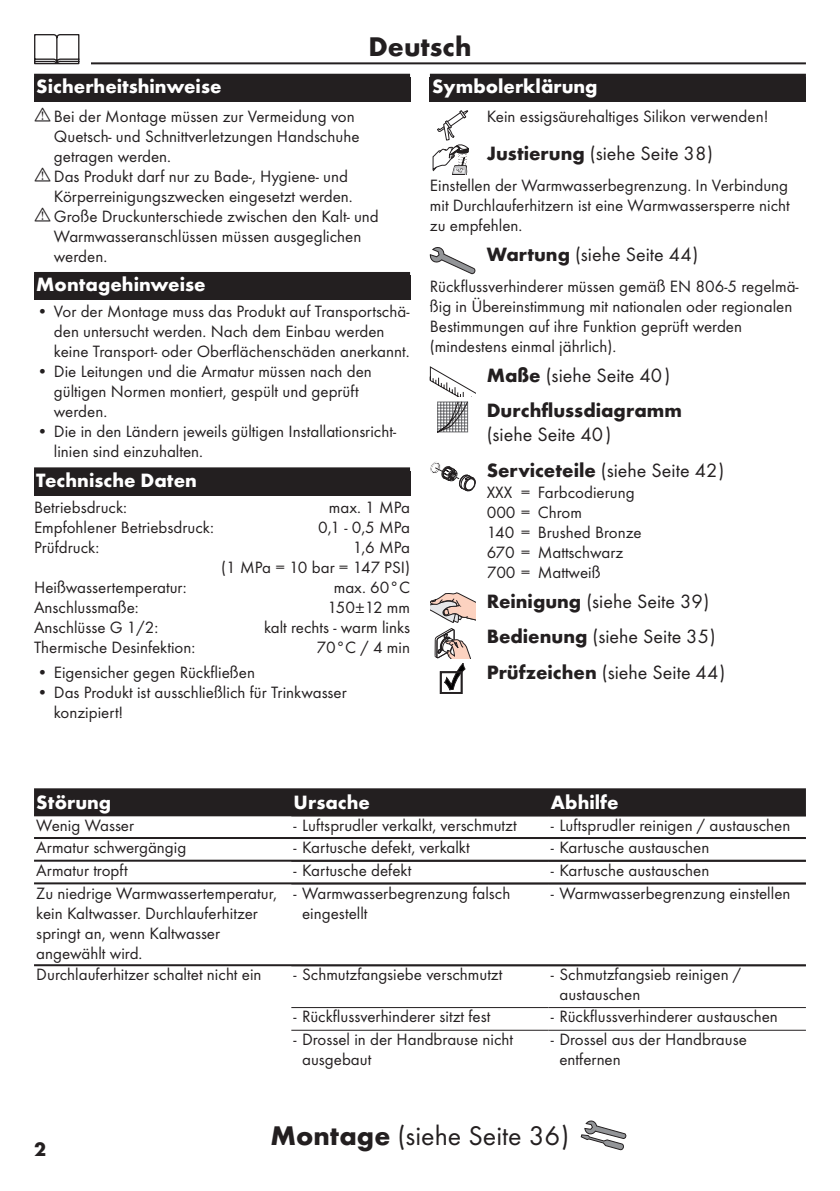
<style>
.page{position:relative;width:840px;height:1191px;background:#fff}
.page>*{position:absolute;margin:0;border:0;box-sizing:border-box;transform-origin:0 0}
.Montage_mit_Symbol_DE{font:28px "Futura TOT Boo";color:#231f20}
.Sprache_Rahmenwechsel_DE{font:700 28px "Futura TOT";color:#231f20}
.Ueberschrift_Grafik__folgeText_DE{font:20px/35.4px "Futura TOT Boo";color:#231f20}
.Ueberschrift_DE{font:700 20px "Futura TOT";color:#fff}
.Ueberschrift_Grafik__folgeText_DE-2{font:700 20px/35.4px "Futura TOT";color:#231f20}
.Tabelle_Kopf_DE{font:700 20px "Futura TOT";color:#fff}
.Ueberschrift___DE{font:700 20px "Futura TOT";color:#fff}
.Ueberschrift_Grafik__folgeText_DE-3{font:17px/20px "Futura TOT Boo";color:#231f20}
.Techn__Daten_DE{font:17px "Futura TOT Boo";color:#231f20}
.Tabelle_Spalte_DE{font:17px/20px "Futura TOT Boo";color:#231f20}
.Normaltext_Grafik_DE{font:17px "Futura TOT Boo";color:#231f20}
.s1{font-family:"Futura TOT";font-weight:700}
.s2{font-family:"Futura TOT Boo";font-weight:400}
</style>
<div class="page">
<hr style="left:34px;top:62px;width:771px;height:2px;background:#231f20">
<div style="left:23px;top:34px;width:68px;height:34px;background:#fff"></div>
<svg style="left:34px;top:34px;width:45px;height:30px"></svg>
<svg style="left:580px;top:1120px;width:46px;height:30px"></svg>
<div style="left:34px;top:74px;width:376px;height:28px;background:#231f20"></div>
<div style="left:34px;top:272px;width:376px;height:28px;background:#231f20"></div>
<div style="left:34px;top:467px;width:376px;height:28px;background:#231f20"></div>
<div style="left:429px;top:74px;width:376px;height:28px;background:#231f20"></div>
<svg style="left:432px;top:110px;width:36px;height:65px"></svg>
<svg style="left:429px;top:247px;width:46px;height:27px"></svg>
<svg style="left:429px;top:366px;width:46px;height:66px"></svg>
<svg style="left:430px;top:462px;width:45px;height:29px"></svg>
<svg style="left:430px;top:592px;width:45px;height:101px"></svg>
<div style="left:34px;top:788px;width:771px;height:26px;background:#231f20"></div>
<hr style="left:34px;top:814px;width:771px;height:2px;background:#231f20">
<hr style="left:34px;top:837px;width:771px;height:2px;background:#231f20">
<hr style="left:34px;top:859px;width:771px;height:2px;background:#231f20">
<hr style="left:34px;top:882px;width:771px;height:2px;background:#231f20">
<hr style="left:34px;top:964px;width:771px;height:2px;background:#231f20">
<hr style="left:291px;top:1007px;width:257px;height:1px;background:#231f20">
<hr style="left:548px;top:1007px;width:257px;height:1px;background:#231f20">
<hr style="left:291px;top:1029px;width:257px;height:1px;background:#231f20">
<hr style="left:548px;top:1029px;width:257px;height:1px;background:#231f20">
<p class="Sprache_Rahmenwechsel_DE" style="left:368px;top:29px;width:104px">Deutsch</p>
<p class="Ueberschrift___DE" style="left:36px;top:74px;width:186px">Sicherheitshinweise</p>
<p class="Ueberschrift_Grafik__folgeText_DE-3" style="left:54px;top:106px;width:307px">Bei der Montage müssen zur Vermeidung von<br>Quetsch- und Schnittverletzungen Handschuhe getragen werden.</p>
<p class="Ueberschrift_Grafik__folgeText_DE-3" style="left:54px;top:166px;width:300px">Das Produkt darf nur zu Bade-, Hygiene- und<br>Körperreinigungszwecken eingesetzt werden.</p>
<p class="Ueberschrift_Grafik__folgeText_DE-3" style="left:54px;top:206px;width:326px">Große Druckunterschiede zwischen den Kalt- und<br>Warmwasseranschlüssen müssen ausgeglichen werden.</p>
<p class="Ueberschrift_DE" style="left:36px;top:272px;width:171px">Montagehinweise</p>
<p class="Ueberschrift_Grafik__folgeText_DE-3" style="left:54px;top:301px;width:357px;text-indent:-17px">• Vor der Montage muss das Produkt auf Transportschä&shy;den untersucht werden. Nach dem Einbau werden keine Transport- oder Oberflächenschäden anerkannt.</p>
<p class="Ueberschrift_Grafik__folgeText_DE-3" style="left:54px;top:361px;width:319px;text-indent:-17px">• Die Leitungen und die Armatur müssen nach den gültigen Normen montiert, gespült und geprüft werden.</p>
<p class="Ueberschrift_Grafik__folgeText_DE-3" style="left:54px;top:421px;width:343px;text-indent:-17px">• Die in den Ländern jeweils gültigen Installationsricht&shy;linien sind einzuhalten.</p>
<p class="Ueberschrift_DE" style="left:36px;top:468px;width:162px">Technische Daten</p>
<p class="Techn__Daten_DE" style="left:34px;top:497px;width:95px">Betriebsdruck:</p>
<p class="Techn__Daten_DE" style="left:329px;top:497px;width:83px">max. 1 MPa</p>
<p class="Techn__Daten_DE" style="left:34px;top:517px;width:181px">Empfohlener Betriebsdruck:</p>
<p class="Techn__Daten_DE" style="left:318px;top:517px;width:93px">0,1 - 0,5 MPa</p>
<p class="Techn__Daten_DE" style="left:34px;top:537px;width:67px">Prüfdruck:</p>
<p class="Techn__Daten_DE" style="left:352px;top:537px;width:59px">1,6 MPa</p>
<p class="Techn__Daten_DE" style="left:221px;top:557px;width:190px">(1 MPa = 10 bar = 147 PSI)</p>
<p class="Techn__Daten_DE" style="left:34px;top:577px;width:154px">Heißwassertemperatur:</p>
<p class="Techn__Daten_DE" style="left:333px;top:577px;width:78px">max. 60°C</p>
<p class="Techn__Daten_DE" style="left:34px;top:597px;width:106px">Anschlussmaße:</p>
<p class="Techn__Daten_DE" style="left:327px;top:597px;width:84px">150±12 mm</p>
<p class="Techn__Daten_DE" style="left:34px;top:617px;width:126px">Anschlüsse G 1/2:</p>
<p class="Techn__Daten_DE" style="left:264px;top:617px;width:147px">kalt rechts - warm links</p>
<p class="Techn__Daten_DE" style="left:34px;top:637px;width:163px">Thermische Desinfektion:</p>
<p class="Techn__Daten_DE" style="left:316px;top:637px;width:95px">70°C / 4 min</p>
<p class="Ueberschrift_Grafik__folgeText_DE-3" style="left:37px;top:662px;width:219px">• Eigensicher gegen Rückfließen</p>
<p class="Ueberschrift_Grafik__folgeText_DE-3" style="left:54px;top:682px;width:294px;text-indent:-17px">• Das Produkt ist ausschließlich für Trinkwasser konzipiert!</p>
<p class="Ueberschrift_DE" style="left:432px;top:74px;width:167px">Symbolerklärung</p>
<p class="Normaltext_Grafik_DE" style="left:486px;top:106px;width:283px">Kein essigsäurehaltiges Silikon verwenden!</p>
<p class="Ueberschrift_Grafik__folgeText_DE" style="left:486px;top:135px;width:228px"><span class="s1">Justierung</span> (siehe Seite 38)</p>
<p class="Ueberschrift_Grafik__folgeText_DE-3" style="left:429px;top:175px;width:361px;text-align:justify">Einstellen der Warmwasserbegrenzung. In Verbindung mit Durchlauferhitzern ist eine Warmwassersperre nicht zu empfehlen.</p>
<p class="Ueberschrift_Grafik__folgeText_DE" style="left:486px;top:236px;width:213px"><span class="s1">Wartung</span> (siehe Seite 44)</p>
<p class="Ueberschrift_Grafik__folgeText_DE-3" style="left:429px;top:276px;width:370px">Rückflussverhinderer müssen gemäß EN 806-5 regelmä&shy;ßig in Übereinstimmung mit nationalen oder regionalen Bestimmungen auf ihre Funktion geprüft werden (mindestens einmal jährlich).</p>
<p class="Ueberschrift_Grafik__folgeText_DE-2" style="left:486px;top:357px;width:197px">Maße <span class="s2">(siehe Seite 40)<br></span>Durchflussdiagramm</p>
<p class="Ueberschrift_Grafik__folgeText_DE" style="left:486px;top:417px;width:239px">(siehe Seite 40)<br><span class="s1">Serviceteile</span> (siehe Seite 42)</p>
<p class="Ueberschrift_Grafik__folgeText_DE-3" style="left:486px;top:482px;width:156px">XXX = Farbcodierung<br>000 = Chrom<br>140 = Brushed Bronze<br>670 = Mattschwarz<br>700 = Mattweiß</p>
<p class="Ueberschrift_Grafik__folgeText_DE" style="left:486px;top:583px;width:240px"><span class="s1">Reinigung</span> (siehe Seite 39)<br><span class="s1">Bedienung</span> (siehe Seite 35)<br><span class="s1">Prüfzeichen</span> (siehe Seite 44)</p>
<p class="Tabelle_Kopf_DE" style="left:36px;top:789px;width:76px">Störung</p>
<p class="Tabelle_Kopf_DE" style="left:293px;top:789px;width:78px">Ursache</p>
<p class="Tabelle_Kopf_DE" style="left:550px;top:789px;width:69px">Abhilfe</p>
<p class="Tabelle_Spalte_DE" style="left:36px;top:814px;width:99px">Wenig Wasser</p>
<p class="Ueberschrift_Grafik__folgeText_DE-3" style="left:293px;top:814px;width:224px">- Luftsprudler verkalkt, verschmutzt</p>
<p class="Ueberschrift_Grafik__folgeText_DE-3" style="left:550px;top:814px;width:241px">- Luftsprudler reinigen / austauschen</p>
<p class="Tabelle_Spalte_DE" style="left:36px;top:837px;width:151px">Armatur schwergängig</p>
<p class="Ueberschrift_Grafik__folgeText_DE-3" style="left:293px;top:837px;width:177px">- Kartusche defekt, verkalkt</p>
<p class="Ueberschrift_Grafik__folgeText_DE-3" style="left:550px;top:837px;width:160px">- Kartusche austauschen</p>
<p class="Tabelle_Spalte_DE" style="left:36px;top:860px;width:93px">Armatur tropft</p>
<p class="Ueberschrift_Grafik__folgeText_DE-3" style="left:293px;top:860px;width:119px">- Kartusche defekt</p>
<p class="Ueberschrift_Grafik__folgeText_DE-3" style="left:550px;top:860px;width:160px">- Kartusche austauschen</p>
<p class="Tabelle_Spalte_DE" style="left:36px;top:882px;width:242px">Zu niedrige Warmwassertemperatur, kein Kaltwasser. Durchlauferhitzer springt an, wenn Kaltwasser angewählt wird.</p>
<p class="Ueberschrift_Grafik__folgeText_DE-3" style="left:302px;top:882px;width:209px;text-indent:-9px">- Warmwasserbegrenzung falsch eingestellt</p>
<p class="Ueberschrift_Grafik__folgeText_DE-3" style="left:550px;top:882px;width:241px">- Warmwasserbegrenzung einstellen</p>
<p class="Tabelle_Spalte_DE" style="left:36px;top:964px;width:227px">Durchlauferhitzer schaltet nicht ein</p>
<p class="Ueberschrift_Grafik__folgeText_DE-3" style="left:293px;top:964px;width:210px">- Schmutzfangsiebe verschmutzt</p>
<p class="Ueberschrift_Grafik__folgeText_DE-3" style="left:559px;top:964px;width:183px;text-indent:-9px">- Schmutzfangsieb reinigen / austauschen</p>
<p class="Ueberschrift_Grafik__folgeText_DE-3" style="left:293px;top:1006px;width:198px">- Rückflussverhinderer sitzt fest</p>
<p class="Ueberschrift_Grafik__folgeText_DE-3" style="left:550px;top:1006px;width:228px">- Rückflussverhinderer austauschen</p>
<p class="Ueberschrift_Grafik__folgeText_DE-3" style="left:302px;top:1029px;width:212px;text-indent:-9px">- Drossel in der Handbrause nicht ausgebaut</p>
<p class="Ueberschrift_Grafik__folgeText_DE-3" style="left:559px;top:1029px;width:189px;text-indent:-9px">- Drossel aus der Handbrause entfernen</p>
<p class="Ueberschrift_Grafik__folgeText_DE-2" style="left:34px;top:1131px;width:13px">2</p>
<p class="Montage_mit_Symbol_DE" style="left:270px;top:1119px;width:300px"><span class="s1">Montage</span> (siehe Seite 36)</p>
</div>
